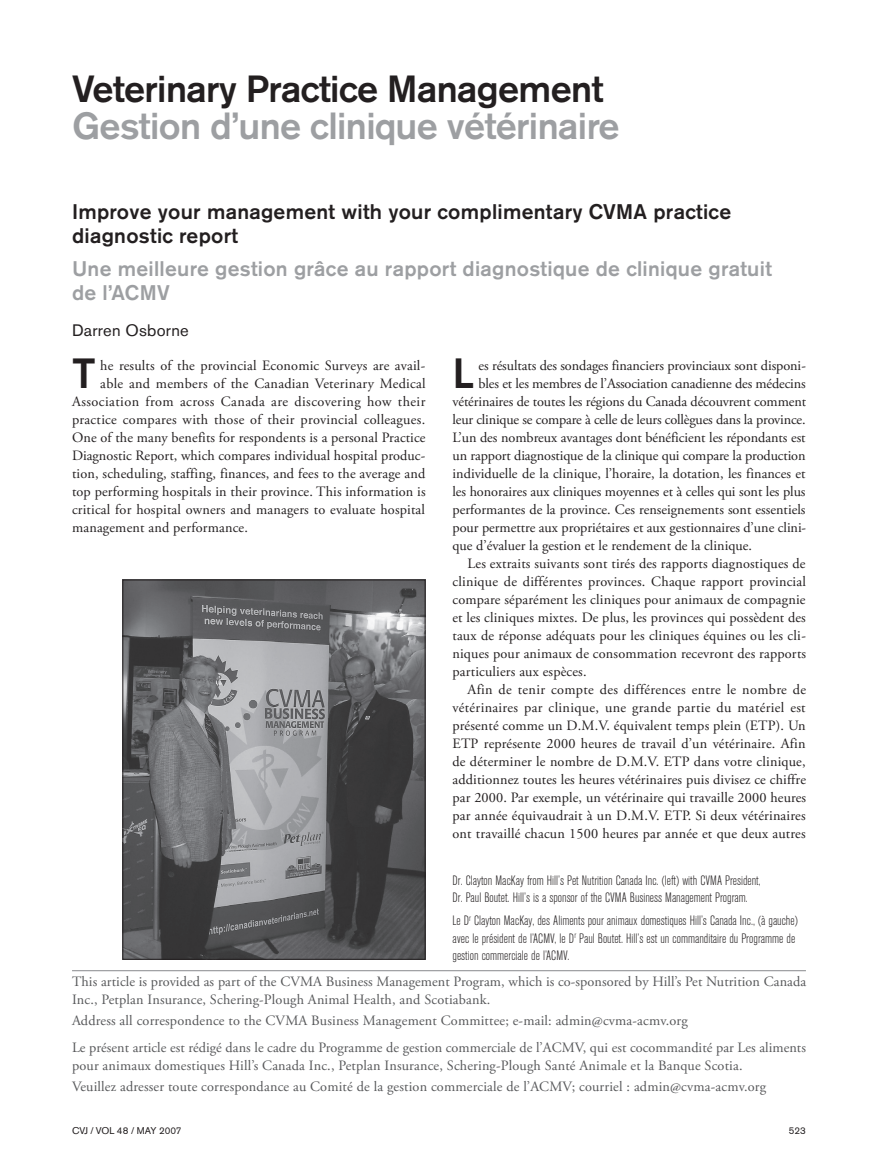
<style>
.page{position:relative;width:878px;height:1175px;background:#fff}
.page>*{position:absolute;margin:0;border:0;box-sizing:border-box;transform-origin:0 0}
.t1{font:500 41.85px "Akzidenz Grotesk BE";color:#231f20}
.t2{font:500 37.5px "Akzidenz Grotesk BE";letter-spacing:-.015em;color:#9d9fa2}
.t3{font:500 37.5px "Akzidenz Grotesk BE";letter-spacing:-.015em;color:#231f20}
.t4{font:500 21px/24px "Akzidenz Grotesk BE";letter-spacing:.015em;color:#231f20}
.t5{font:500 21px/24px "Akzidenz Grotesk BE";letter-spacing:.015em;color:#9d9fa2}
.t6{font:16.5px "Akzidenz Grotesk BE";letter-spacing:.015em;color:#231f20}
.t7{font:14.25px "Adobe Garamond Pro";letter-spacing:.01em;color:#231f20}
.t8{font:14.25px/18px "Adobe Garamond Pro";letter-spacing:.01em;color:#57585a}
.t9{font:14.25px "Adobe Garamond Pro";letter-spacing:-.01em;color:#231f20}
.t10{font:14.25px "Adobe Garamond Pro";letter-spacing:.03em;color:#231f20}
.t11{font:300 condensed 13.5px/17.2px "Akzidenz Grotesk BE";color:#231f20}
.t12{font:9.75px "Akzidenz Grotesk BE";color:#231f20}
</style>
<div class="page">
<hr style="left:72px;top:970px;width:734px;height:1px;background:#87898c">
<img style="left:124px;top:581px;width:299px;height:376px">
<div style="left:122px;top:579px;width:303px;height:380px;border:1px solid #231f20"></div>
<h2 class="t3" style="left:72px;top:66px;width:533px">Veterinary Practice Management</h2>
<h2 class="t2" style="left:72px;top:103px;width:549px">Gestion d’une clinique vétérinaire</h2>
<h3 class="t4" style="left:72px;top:199px;width:660px">Improve your management with your complimentary CVMA practice diagnostic report</h3>
<h3 class="t5" style="left:72px;top:256px;width:701px">Une meilleure gestion grâce au rapport diagnostique de clinique gratuit de l’ACMV</h3>
<p class="t6" style="left:72px;top:320px;width:118px">Darren Osborne</p>
<h1 class="t1" style="left:72px;top:347px;width:25px">T</h1>
<p class="t7" style="left:100px;top:356px;width:326px">he results of the provincial Economic Surveys are avail-</p>
<h1 class="t1" style="left:452px;top:347px;width:23px">L</h1>
<p class="t7" style="left:478px;top:356px;width:329px">es résultats des sondages financiers provinciaux sont disponi-</p>
<p class="t7" style="left:100px;top:374px;width:327px">able and members of the Canadian Veterinary Medical</p>
<p class="t10" style="left:72px;top:392px;width:355px">Association from across Canada are discovering how their</p>
<p class="t7" style="left:72px;top:410px;width:355px">practice compares with those of their provincial colleagues.</p>
<p class="t7" style="left:72px;top:428px;width:355px">One of the many benefits for respondents is a personal Practice</p>
<p class="t7" style="left:72px;top:446px;width:355px">Diagnostic Report, which compares individual hospital produc-</p>
<p class="t7" style="left:72px;top:464px;width:355px">tion, scheduling, staffing, finances, and fees to the average and</p>
<p class="t7" style="left:72px;top:482px;width:355px">top performing hospitals in their province. This information is</p>
<p class="t7" style="left:72px;top:500px;width:354px">critical for hospital owners and managers to evaluate hospital</p>
<p class="t7" style="left:72px;top:518px;width:177px">management and performance.</p>
<p class="t9" style="left:478px;top:374px;width:328px">bles et les membres de l’Association canadienne des médecins</p>
<p class="t7" style="left:452px;top:392px;width:355px">vétérinaires de toutes les régions du Canada découvrent comment</p>
<p class="t9" style="left:452px;top:410px;width:354px">leur clinique se compare à celle de leurs collègues dans la province.</p>
<p class="t7" style="left:452px;top:428px;width:354px">L’un des nombreux avantages dont bénéficient les répondants est</p>
<p class="t9" style="left:452px;top:446px;width:354px">un rapport diagnostique de la clinique qui compare la production</p>
<p class="t7" style="left:452px;top:464px;width:354px">individuelle de la clinique, l’horaire, la dotation, les finances et</p>
<p class="t7" style="left:452px;top:482px;width:354px">les honoraires aux cliniques moyennes et à celles qui sont les plus</p>
<p class="t7" style="left:452px;top:500px;width:354px">performantes de la province. Ces renseignements sont essentiels</p>
<p class="t7" style="left:452px;top:518px;width:355px">pour permettre aux propriétaires et aux gestionnaires d’une clini-</p>
<p class="t7" style="left:452px;top:536px;width:301px">que d’évaluer la gestion et le rendement de la clinique.</p>
<p class="t7" style="left:467px;top:554px;width:339px">Les extraits suivants sont tirés des rapports diagnostiques de</p>
<p class="t7" style="left:452px;top:572px;width:355px">clinique de différentes provinces. Chaque rapport provincial</p>
<p class="t7" style="left:452px;top:590px;width:354px">compare séparément les cliniques pour animaux de compagnie</p>
<p class="t7" style="left:452px;top:608px;width:355px">et les cliniques mixtes. De plus, les provinces qui possèdent des</p>
<p class="t7" style="left:452px;top:626px;width:355px">taux de réponse adéquats pour les cliniques équines ou les cli-</p>
<p class="t7" style="left:452px;top:644px;width:355px">niques pour animaux de consommation recevront des rapports</p>
<p class="t7" style="left:452px;top:662px;width:136px">particuliers aux espèces.</p>
<p class="t7" style="left:467px;top:680px;width:340px">Afin de tenir compte des différences entre le nombre de</p>
<p class="t7" style="left:452px;top:698px;width:354px">vétérinaires par clinique, une grande partie du matériel est</p>
<p class="t7" style="left:452px;top:716px;width:355px">présenté comme un D.M.V. équivalent temps plein (ETP). Un</p>
<p class="t7" style="left:452px;top:734px;width:354px">ETP représente 2000 heures de travail d’un vétérinaire. Afin</p>
<p class="t7" style="left:452px;top:752px;width:354px">de déterminer le nombre de D.M.V. ETP dans votre clinique,</p>
<p class="t7" style="left:452px;top:770px;width:355px">additionnez toutes les heures vétérinaires puis divisez ce chiffre</p>
<p class="t7" style="left:452px;top:788px;width:355px">par 2000. Par exemple, un vétérinaire qui travaille 2000 heures</p>
<p class="t7" style="left:452px;top:806px;width:354px">par année équivaudrait à un D.M.V. ETP. Si deux vétérinaires</p>
<p class="t7" style="left:452px;top:824px;width:354px">ont travaillé chacun 1500 heures par année et que deux autres</p>
<p class="t11" style="left:452px;top:872px;width:310px">Dr. Clayton MacKay from Hill’s Pet Nutrition Canada Inc. (left) with CVMA President,<br>Dr. Paul Boutet. Hill’s is a sponsor of the CVMA Business Management Program.</p>
<p class="t11" style="left:452px;top:912px;width:347px">Le D<sup>r</sup> Clayton MacKay, des Aliments pour animaux domestiques Hill’s Canada Inc., (à gauche) avec le président de l’ACMV, le D<sup>r</sup> Paul Boutet. Hill’s est un commanditaire du Programme de gestion commerciale de l’ACMV.</p>
<p class="t8" style="left:72px;top:972px;width:735px">This article is provided as part of the CVMA Business Management Program, which is co-sponsored by Hill’s Pet Nutrition Canada<br>Inc., Petplan Insurance, Schering-Plough Animal Health, and Scotiabank.</p>
<p class="t8" style="left:72px;top:1007px;width:735px;line-height:27px">Address all correspondence to the CVMA Business Management Committee; e-mail: admin@cvma-acmv.org<br>Le présent article est rédigé dans le cadre du Programme de gestion commerciale de l’ACMV, qui est cocommandité par Les aliments</p>
<p class="t8" style="left:72px;top:1055px;width:695px;line-height:21px">pour animaux domestiques Hill’s Canada Inc., Petplan Insurance, Schering-Plough Santé Animale et la Banque Scotia.<br>Veuillez adresser toute correspondance au Comité de la gestion commerciale de l’ACMV; courriel : admin@cvma-acmv.org</p>
<p class="t12" style="left:72px;top:1125px;width:111px">CVJ / VOL 48 / MAY 2007</p>
<p class="t12" style="left:788px;top:1125px;width:19px">523</p>
</div>
